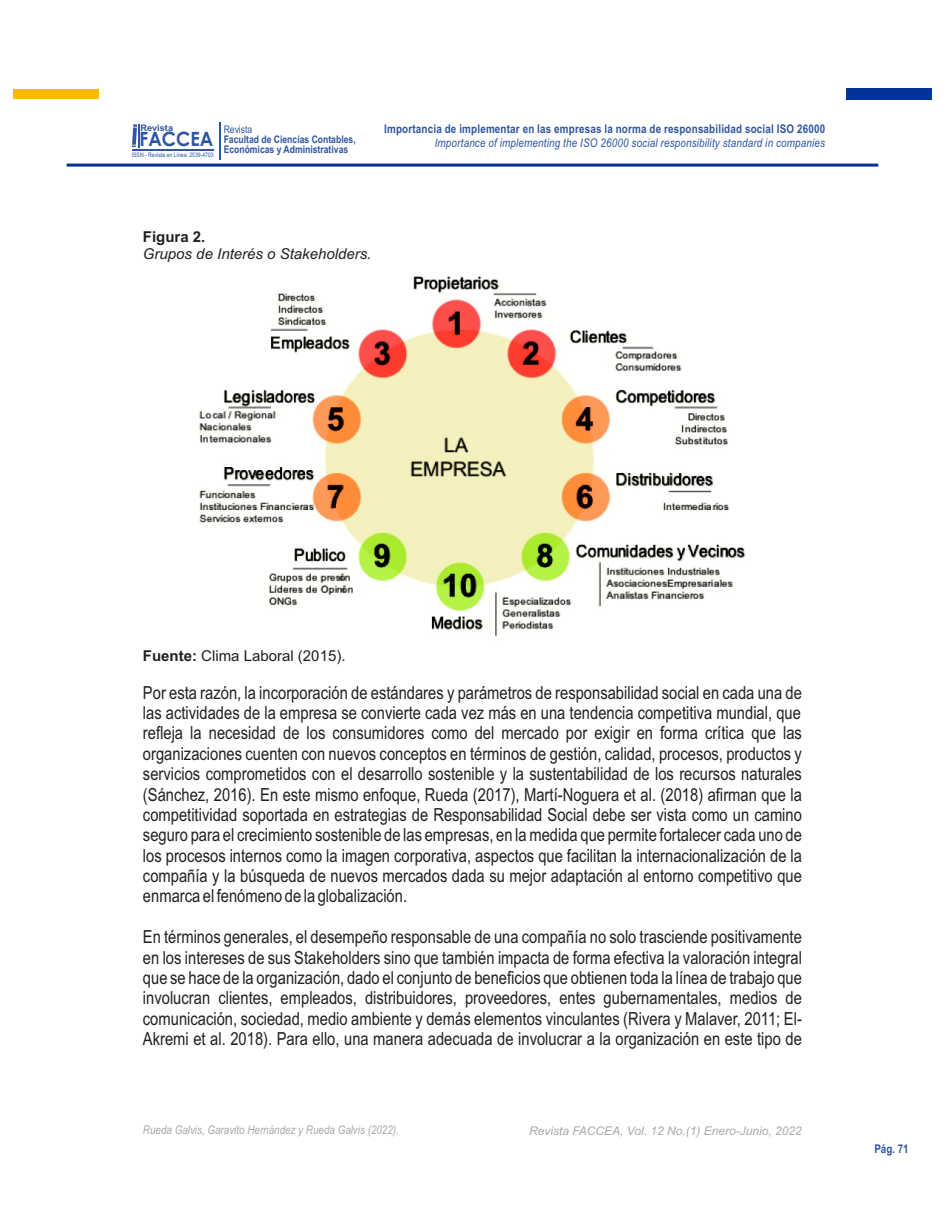
<style>
.page{position:relative;width:945px;height:1215px;background:#fff}
.page>*{position:absolute;margin:0;border:0;box-sizing:border-box;transform-origin:0 0}
.t1{font:700 19.65px "Century Gothic";letter-spacing:-.01em;color:#2f55a3;scale:.93 1}
.t2{font:18px/20.4px "Arial Narrow";color:#231f20;text-align:justify}
.t3{font:italic 15px "Arial";color:#231f20}
.t4{font:15px "Arial";color:#231f20}
.t5{font:700 15px "Arial";color:#231f20}
.t6{font:700 12px "Arial Narrow";letter-spacing:.015em;color:#2f55a3}
.t7{font:italic 12px "Arial Narrow";letter-spacing:.015em;color:#2f55a3}
.t8{font:italic 12px "Arial Narrow";color:#a7a9ac}
.t9{font:italic 12px "Arial";color:#a7a9ac}
.t10{font:700 10.5px/10.2px "Arial Narrow";color:#2f55a3}
.t11{font:10.5px "Arial Narrow";color:#2f55a3}
.t12{font:700 8.85px "Arial";letter-spacing:-.01em;color:#2f55a3}
.t13{font:6.15px "Arial Narrow";color:#2f55a3}
.s1{font-weight:700}
</style>
<div class="page">
<div style="left:846px;top:89px;width:86px;height:11px;background:#039"></div>
<div style="left:14px;top:89px;width:85px;height:10px;background:#fbb900"></div>
<hr style="left:219px;top:122px;width:2px;height:37px;background:#2f55a3">
<hr style="left:138px;top:124px;width:2px;height:24px;background:#2f55a3">
<hr style="left:67px;top:164px;width:811px;height:3px;background:#039">
<hr style="left:132px;top:149px;width:82px;height:1px;background:#2f55a3">
<svg style="left:132px;top:124px;width:5px;height:23px"></svg>
<img style="left:199px;top:276px;width:547px;height:361px">
<p class="t12" style="left:140px;top:124px;width:34px">Revista</p>
<p class="t11" style="left:224px;top:125px;width:30px">Revista</p>
<p class="t10" style="left:224px;top:135px;width:134px">Facultad de Ciencias Contables,<br>Económicas y Administrativas</p>
<p class="t1" style="left:140px;top:131px;width:81px">FACCEA</p>
<p class="t13" style="left:132px;top:152px;width:83px">ISSN - Revista en Línea: 2539-4703</p>
<p class="t6" style="left:384px;top:125px;width:442px">Importancia de implementar en las empresas la norma de responsabilidad social ISO 26000</p>
<p class="t7" style="left:435px;top:138px;width:392px">Importance of implementing the ISO 26000 social responsibility standard in companies</p>
<h5 class="t5" style="left:143px;top:231px;width:64px">Figura 2.</h5>
<p class="t3" style="left:143px;top:248px;width:230px">Grupos de Interés o Stakeholders.</p>
<p class="t4" style="left:143px;top:650px;width:204px"><span class="s1">Fuente:</span> Clima Laboral (2015).</p>
<p class="t2" style="left:143px;top:684px;width:661px">Por esta razón, la incorporación de estándares y parámetros de responsabilidad social en cada una de las actividades de la empresa se convierte cada vez más en una tendencia competitiva mundial, que refleja la necesidad de los consumidores como del mercado por exigir en forma crítica que las organizaciones cuenten con nuevos conceptos en términos de gestión, calidad, procesos, productos y servicios comprometidos con el desarrollo sostenible y la sustentabilidad de los recursos naturales (Sánchez, 2016). En este mismo enfoque, Rueda (2017), Martí-Noguera et al. (2018) afirman que la competitividad soportada en estrategias de Responsabilidad Social debe ser vista como un camino seguro para el crecimiento sostenible de las empresas, en la medida que permite fortalecer cada uno de los procesos internos como la imagen corporativa, aspectos que facilitan la internacionalización de la compañía y la búsqueda de nuevos mercados dada su mejor adaptación al entorno competitivo que enmarca el fenómeno de la globalización.</p>
<p class="t2" style="left:143px;top:928px;width:661px">En términos generales, el desempeño responsable de una compañía no solo trasciende positivamente en los intereses de sus Stakeholders sino que también impacta de forma efectiva la valoración integral que se hace de la organización, dado el conjunto de beneficios que obtienen toda la línea de trabajo que involucran clientes, empleados, distribuidores, proveedores, entes gubernamentales, medios de comunicación, sociedad, medio ambiente y demás elementos vinculantes (Rivera y Malaver, 2011; El-Akremi et al. 2018). Para ello, una manera adecuada de involucrar a la organización en este tipo de</p>
<p class="t8" style="left:143px;top:1125px;width:257px">Rueda Galvis, Garavito Hernández y Rueda Galvis (2022).</p>
<p class="t9" style="left:529px;top:1127px;width:274px">Revista FACCEA, Vol. 12 No.(1) Enero-Junio, 2022</p>
<p class="t6" style="left:874px;top:1144px;width:36px">Pág. 71</p>
</div>
